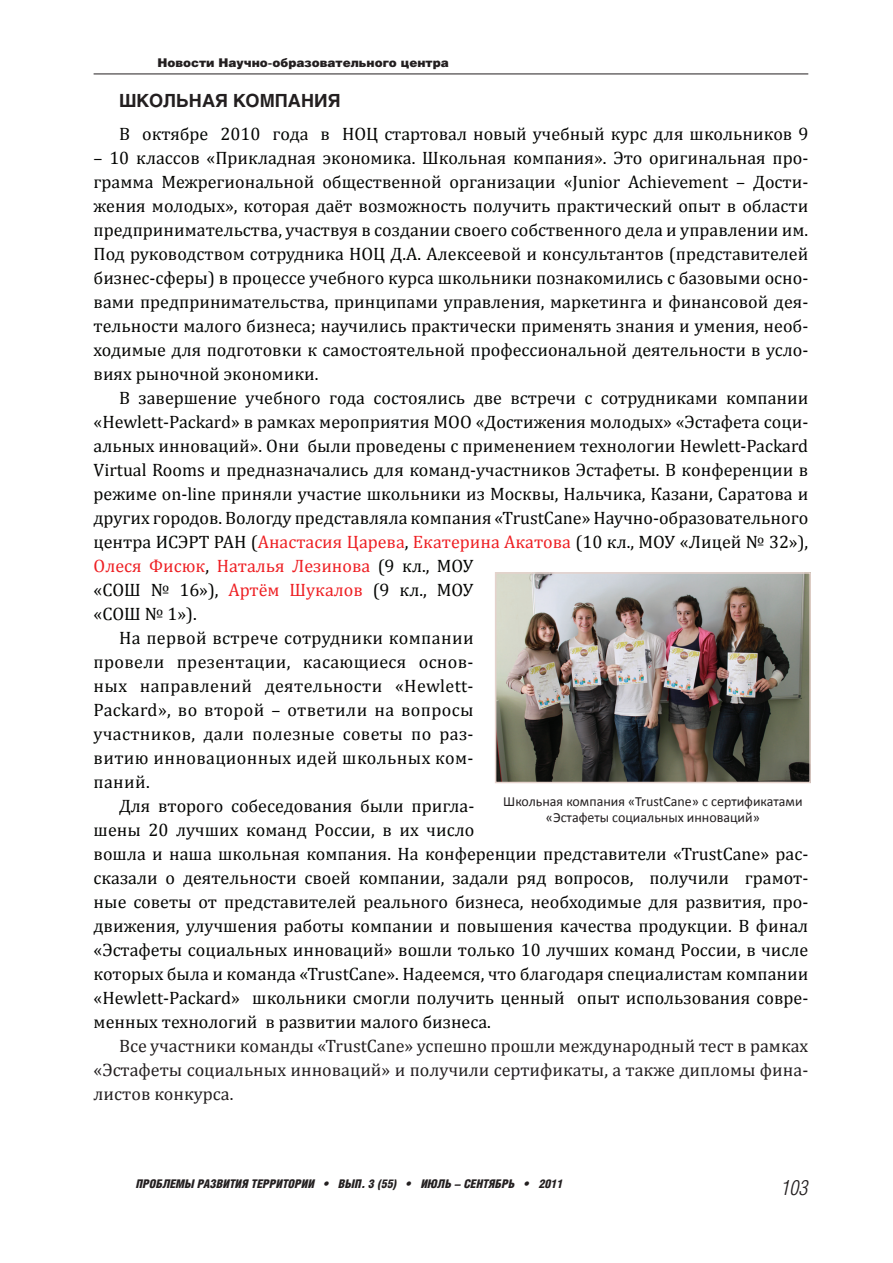
<style>
.page{position:relative;width:893px;height:1263px;background:#fff}
.page>*{position:absolute;margin:0;border:0;box-sizing:border-box;transform-origin:0 0}
.t1{font:italic 300 21px "Helios Cond";color:#231f20}
.t2{font:18px/24px "Cambria";color:#040503;text-align:justify}
.t3{font:18px "Cambria";letter-spacing:.02em;color:#040503}
.t4{font:18px/24px "Cambria";color:#231f20;text-align:justify}
.t5{font:18px "Cambria";color:#ee1f23}
.t6{font:700 18px "Helios";color:#231f20}
.t7{font:13.95px/16.8px "Calibri";color:#231f20;text-align:center}
.t8{font:italic 900 12px "Helios Cond";color:#231f20}
.t9{font:900 12px "Helios";color:#231f20}
.s1{color:#ee1f23}
.s2{color:#040503}
</style>
<div class="page">
<hr style="left:94px;top:74px;width:714px;height:1px;background:#231f20">
<img style="left:498px;top:575px;width:309px;height:205px">
<div style="left:495px;top:572px;width:315px;height:211px;border:2px solid #e5d2cc"></div>
<p class="t9" style="left:157px;top:59px;width:293px">Новости Научно-образовательного центра</p>
<p class="t6" style="left:119px;top:94px;width:223px">ШКОЛЬНАЯ КОМПАНИЯ</p>
<p class="t2" style="left:119px;top:123px;width:690px">В октябре 2010 года в НОЦ стартовал новый учебный курс для школьников 9</p>
<p class="t2" style="left:94px;top:147px;width:716px">– 10 классов «Прикладная экономика. Школьная компания». Это оригинальная про&shy;грамма Межрегиональной общественной организации «Junior Achievement – Дости&shy;жения молодых», которая даёт возможность получить практический опыт в области предпринимательства, участвуя в создании своего собственного дела и управлении им.<br>Под руководством сотрудника НОЦ Д.А. Алексеевой и консультантов (представителей бизнес-сферы) в процессе учебного курса школьники познакомились с базовыми осно&shy;вами предпринимательства, принципами управления, маркетинга и финансовой дея&shy;тельности малого бизнеса; научились практически применять знания и умения, необ&shy;ходимые для подготовки к самостоятельной профессиональной деятельности в усло&shy;виях рыночной экономики.</p>
<p class="t2" style="left:119px;top:387px;width:690px">В завершение учебного года состоялись две встречи с сотрудниками компании</p>
<p class="t2" style="left:94px;top:411px;width:716px">«Hewlett-Packard» в рамках мероприятия МОО «Достижения молодых» «Эстафета соци-</p>
<p class="t2" style="left:94px;top:435px;width:716px">альных инноваций». Они были проведены с применением технологии Hewlett-Packard</p>
<p class="t2" style="left:94px;top:459px;width:716px">Virtual Rooms и предназначались для команд-участников Эстафеты. В конференции в</p>
<p class="t2" style="left:94px;top:483px;width:716px">режиме on-line приняли участие школьники из Москвы, Нальчика, Казани, Саратова и</p>
<p class="t2" style="left:94px;top:507px;width:716px">других городов. Вологду представляла компания «TrustCane» Научно-образовательного</p>
<p class="t2" style="left:94px;top:531px;width:716px">центра ИСЭРТ РАН (<span class="s1">Анастасия Царева</span>, <span class="s1">Екатерина Акатова</span> (10 кл., МОУ «Лицей № 32»),</p>
<p class="t5" style="left:94px;top:558px;width:381px">Олеся Фисюк<span class="s2">,</span> Наталья Лезинова <span class="s2">(9 кл., МОУ</span></p>
<p class="t2" style="left:94px;top:579px;width:381px">«СОШ № 16»), <span class="s1">Артём Шукалов</span> (9 кл., МОУ</p>
<p class="t2" style="left:94px;top:603px;width:105px">«СОШ № 1»).</p>
<p class="t3" style="left:119px;top:630px;width:356px">На первой встрече сотрудники компании</p>
<p class="t3" style="left:94px;top:654px;width:381px">провели презентации, касающиеся основ-</p>
<p class="t3" style="left:94px;top:678px;width:381px">ных направлений деятельности «Hewlett-</p>
<p class="t3" style="left:94px;top:702px;width:381px">Packard», во второй – ответили на вопросы</p>
<p class="t3" style="left:94px;top:726px;width:381px">участников, дали полезные советы по раз-</p>
<p class="t3" style="left:94px;top:750px;width:381px">витию инновационных идей школьных ком-</p>
<p class="t2" style="left:94px;top:771px;width:58px">паний.</p>
<p class="t2" style="left:119px;top:795px;width:357px">Для второго собеседования были пригла-</p>
<p class="t2" style="left:94px;top:819px;width:382px">шены 20 лучших команд России, в их число</p>
<p class="t2" style="left:94px;top:843px;width:716px">вошла и наша школьная компания. На конференции представители «TrustCane» рас-</p>
<p class="t2" style="left:94px;top:867px;width:716px">сказали о деятельности своей компании, задали ряд вопросов, получили грамот-</p>
<p class="t2" style="left:94px;top:891px;width:716px">ные советы от представителей реального бизнеса, необходимые для развития, про-</p>
<p class="t2" style="left:94px;top:915px;width:716px">движения, улучшения работы компании и повышения качества продукции. В финал</p>
<p class="t2" style="left:94px;top:939px;width:716px">«Эстафеты социальных инноваций» вошли только 10 лучших команд России, в числе</p>
<p class="t2" style="left:94px;top:963px;width:716px">которых была и команда «TrustCane». Надеемся, что благодаря специалистам компании</p>
<p class="t2" style="left:94px;top:987px;width:716px">«Hewlett-Packard» школьники смогли получить ценный опыт использования совре-</p>
<p class="t2" style="left:94px;top:1011px;width:399px">менных технологий в развитии малого бизнеса.</p>
<p class="t4" style="left:94px;top:1035px;width:716px;text-indent:26px">Все участники команды «TrustCane» успешно прошли международный тест в рамках «Эстафеты социальных инноваций» и получили сертификаты, а также дипломы фина&shy;листов конкурса.</p>
<p class="t7" style="left:503px;top:794px;width:301px">Школьная компания «TrustCane» с сертификатами «Эстафеты социальных инноваций»</p>
<p class="t8" style="left:136px;top:1179px;width:428px">ПРОБЛЕМЫ РАЗВИТИЯ ТЕРРИТОРИИ • ВЫП. 3 (55) • ИЮЛЬ – СЕНТЯБРЬ • 2011</p>
<p class="t1" style="left:781px;top:1180px;width:28px">103</p>
</div>
